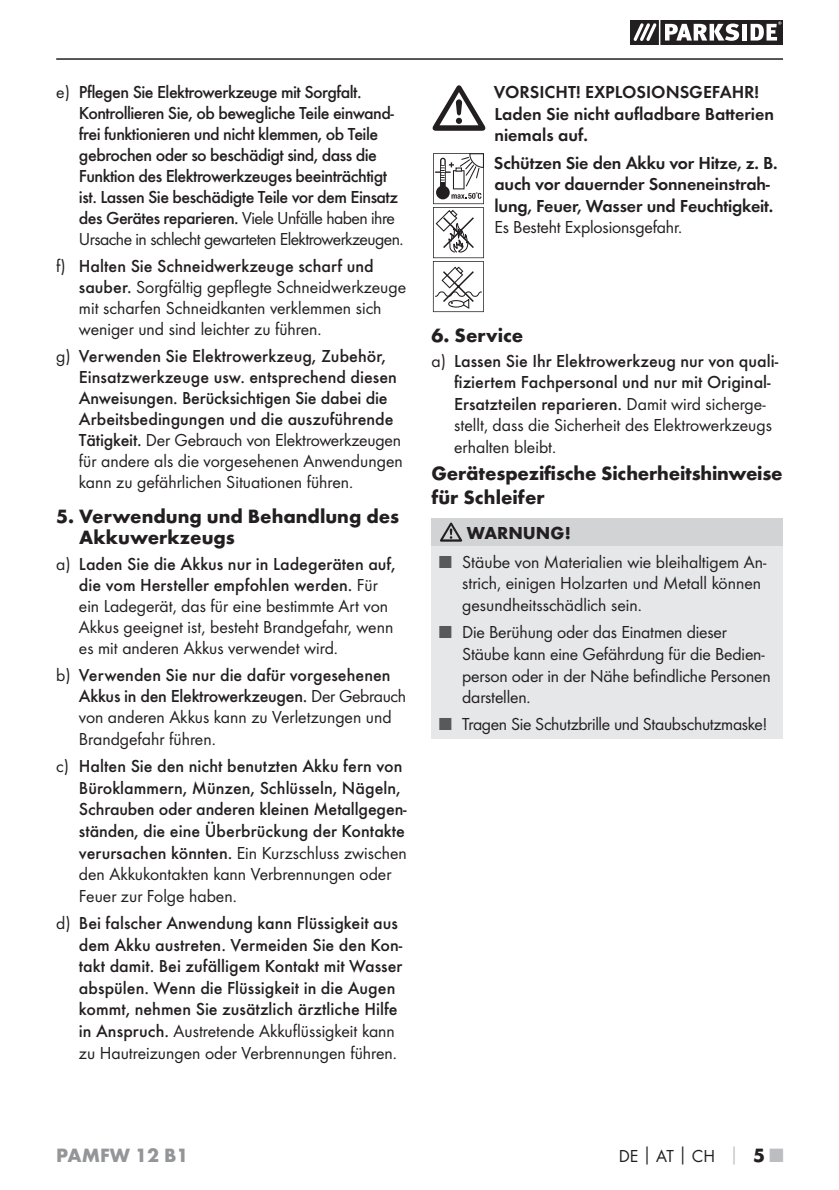
<style>
.page{position:relative;width:839px;height:1190px;background:#fff}
.page>*{position:absolute;margin:0;border:0;box-sizing:border-box;transform-origin:0 0}
.t1{font:700 20px/21px "Futura";color:#231f20}
.t2{font:700 20px "Futura";color:#939598}
.t3{font:18px/21.6px "Futura Boo";color:#231f20}
.t4{font:500 18px/21.6px "Futura";color:#231f20}
.t5{font:500 18px/21px "Futura";letter-spacing:-.03em;color:#231f20}
.t6{font:18px/21.6px "Futura Dem";letter-spacing:-.01em;color:#231f20}
.t7{font:18px "Futura Boo";letter-spacing:-.03em;color:#231f20}
.t8{font:18px "Futura Boo";letter-spacing:-.02em;color:#231f20}
.t9{font:700 18px "Futura";color:#231f20}
.s1{font-family:"Futura Boo";font-weight:400}
.s2{font-family:"Futura";font-weight:500}
.s3{color:#58595b}
.s4{font-family:"Futura";font-weight:700}
.s5{font-family:"Futura";font-weight:700;color:#bbbdc0}
.s6{font-family:"Futura";font-weight:700;font-size:20px}
.s7{font-family:"Futura";font-weight:700;font-size:20px;color:#bbbdc0}
</style>
<div class="page">
<hr style="left:56px;top:58px;width:726px;height:2px;background:#231f20">
<svg style="left:630px;top:20px;width:152px;height:25px"></svg>
<hr style="left:658px;top:20px;width:2px;height:25px;background:#fff">
<div style="left:431px;top:518px;width:351px;height:28px;background:#d1d3d4"></div>
<div style="left:431px;top:546px;width:351px;height:192px;background:#e6e7e8"></div>
<svg style="left:440px;top:522px;width:22px;height:19px"></svg>
<svg style="left:432px;top:85px;width:53px;height:46px"></svg>
<svg style="left:432px;top:153px;width:51px;height:159px"></svg>
<p class="t5" style="left:79px;top:83px;width:320px;text-indent:-23px"><span class="s1">e)</span> Pflegen Sie Elektrowerkzeuge mit Sorgfalt.<br>Kontrollieren Sie, ob bewegliche Teile einwand&shy;frei funktionieren und nicht klemmen, ob Teile gebrochen oder so beschädigt sind, dass die Funktion des Elektrowerkzeuges beeinträchtigt ist. Lassen Sie beschädigte Teile vor dem Einsatz des Gerätes reparieren. <span class="s1">Viele Unfälle haben ihre</span></p>
<p class="t7" style="left:79px;top:231px;width:326px">Ursache in schlecht gewarteten Elektrowerkzeugen.</p>
<p class="t4" style="left:56px;top:256px;width:319px"><span class="s1">f)</span> Halten Sie Schneidwerkzeuge scharf und</p>
<p class="t3" style="left:79px;top:277px;width:328px;line-height:21px"><span class="s2">sauber.</span> Sorgfältig gepflegte Schneidwerkzeuge mit scharfen Schneidkanten verklemmen sich weniger und sind leichter zu führen.</p>
<p class="t4" style="left:79px;top:346px;width:319px;line-height:21px;text-indent:-23px"><span class="s1">g)</span> Verwenden Sie Elektrowerkzeug, Zubehör, Einsatzwerkzeuge usw. entsprechend diesen Anweisungen. Berücksichtigen Sie dabei die Arbeitsbedingungen und die auszuführende</p>
<p class="t3" style="left:79px;top:430px;width:325px;line-height:21px;text-align:justify"><span class="s2">Tätigkeit.</span> Der Gebrauch von Elektrowerkzeugen für andere als die vorgesehenen Anwendungen kann zu gefährlichen Situationen führen.</p>
<p class="t1" style="left:79px;top:507px;width:321px;text-indent:-23px">5. Verwendung und Behandlung des<br>Akkuwerkzeugs</p>
<p class="t4" style="left:56px;top:555px;width:341px;line-height:21px;text-align:center"><span class="s1">a)</span> Laden Sie die Akkus nur in Ladegeräten auf, die vom Hersteller empfohlen werden. <span class="s1">Für</span></p>
<p class="t3" style="left:79px;top:597px;width:316px;line-height:21px">ein Ladegerät, das für eine bestimmte Art von<br>Akkus geeignet ist, besteht Brandgefahr, wenn es mit anderen Akkus verwendet wird.</p>
<p class="t4" style="left:79px;top:665px;width:328px;line-height:21px;text-indent:-23px"><span class="s1">b)</span> Verwenden Sie nur die dafür vorgesehenen<br>Akkus in den Elektrowerkzeugen. <span class="s1">Der Gebrauch</span></p>
<p class="t3" style="left:79px;top:707px;width:314px">von anderen Akkus kann zu Verletzungen und<br>Brandgefahr führen.</p>
<p class="t4" style="left:79px;top:756px;width:329px;text-indent:-23px"><span class="s1">c)</span> Halten Sie den nicht benutzten Akku fern von Büroklammern, Münzen, Schlüsseln, Nägeln, Schrauben oder anderen kleinen Metallgegen&shy;ständen, die eine Überbrückung der Kontakte</p>
<p class="t3" style="left:79px;top:842px;width:329px"><span class="s2">verursachen könnten.</span> Ein Kurzschluss zwischen den Akkukontakten kann Verbrennungen oder<br>Feuer zur Folge haben.</p>
<p class="t4" style="left:79px;top:913px;width:325px;text-indent:-23px"><span class="s1">d)</span> Bei falscher Anwendung kann Flüssigkeit aus dem Akku austreten. Vermeiden Sie den Kon&shy;takt damit. Bei zufälligem Kontakt mit Wasser abspülen. Wenn die Flüssigkeit in die Augen kommt, nehmen Sie zusätzlich ärztliche Hilfe</p>
<p class="t3" style="left:79px;top:1021px;width:319px"><span class="s2">in Anspruch.</span> Austretende Akkuflüssigkeit kann zu Hautreizungen oder Verbrennungen führen.</p>
<p class="t6" style="left:493px;top:82px;width:281px">VORSICHT! EXPLOSIONSGEFAHR!<br>Laden Sie nicht aufladbare Batterien niemals auf.</p>
<p class="t6" style="left:493px;top:153px;width:285px">Schützen Sie den Akku vor Hitze, z. B. auch vor dauernder Sonneneinstrah&shy;lung, Feuer, Wasser und Feuchtigkeit.</p>
<p class="t3" style="left:494px;top:217px;width:189px">Es Besteht Explosionsgefahr.</p>
<p class="t1" style="left:431px;top:326px;width:93px">6. Service</p>
<p class="t4" style="left:454px;top:351px;width:325px;text-indent:-23px"><span class="s1">a)</span> Lassen Sie Ihr Elektrowerkzeug nur von quali&shy;fiziertem Fachpersonal und nur mit Original-<br>Ersatzteilen reparieren. <span class="s1">Damit wird sicherge-</span></p>
<p class="t3" style="left:454px;top:415px;width:319px">stellt, dass die Sicherheit des Elektrowerkzeugs erhalten bleibt.</p>
<p class="t1" style="left:431px;top:463px;width:352px;line-height:24px">Gerätespezifische Sicherheitshinweise für Schleifer</p>
<p class="t9" style="left:466px;top:525px;width:105px">WARNUNG!</p>
<p class="t3" style="left:462px;top:552px;width:305px;text-indent:-23px"><span class="s3">■</span> Stäube von Materialien wie bleihaltigem An&shy;strich, einigen Holzarten und Metall können gesundheitsschädlich sein.</p>
<p class="t3" style="left:462px;top:622px;width:310px;text-indent:-23px"><span class="s3">■</span> Die Berühung oder das Einatmen dieser Stäube kann eine Gefährdung für die Bedien&shy;person oder in der Nähe befindliche Personen darstellen.</p>
<p class="t8" style="left:439px;top:716px;width:329px"><span class="s3">■</span> Tragen Sie Schutzbrille und Staubschutzmaske!</p>
<p class="t2" style="left:56px;top:1147px;width:134px">PAMFW 12 B1</p>
<p class="t3" style="left:618px;top:1146px;width:166px">DE<span class="s4">│</span>AT<span class="s4">│</span>CH <span class="s5">│</span> <span class="s6">5</span> <span class="s7">■</span></p>
</div>
